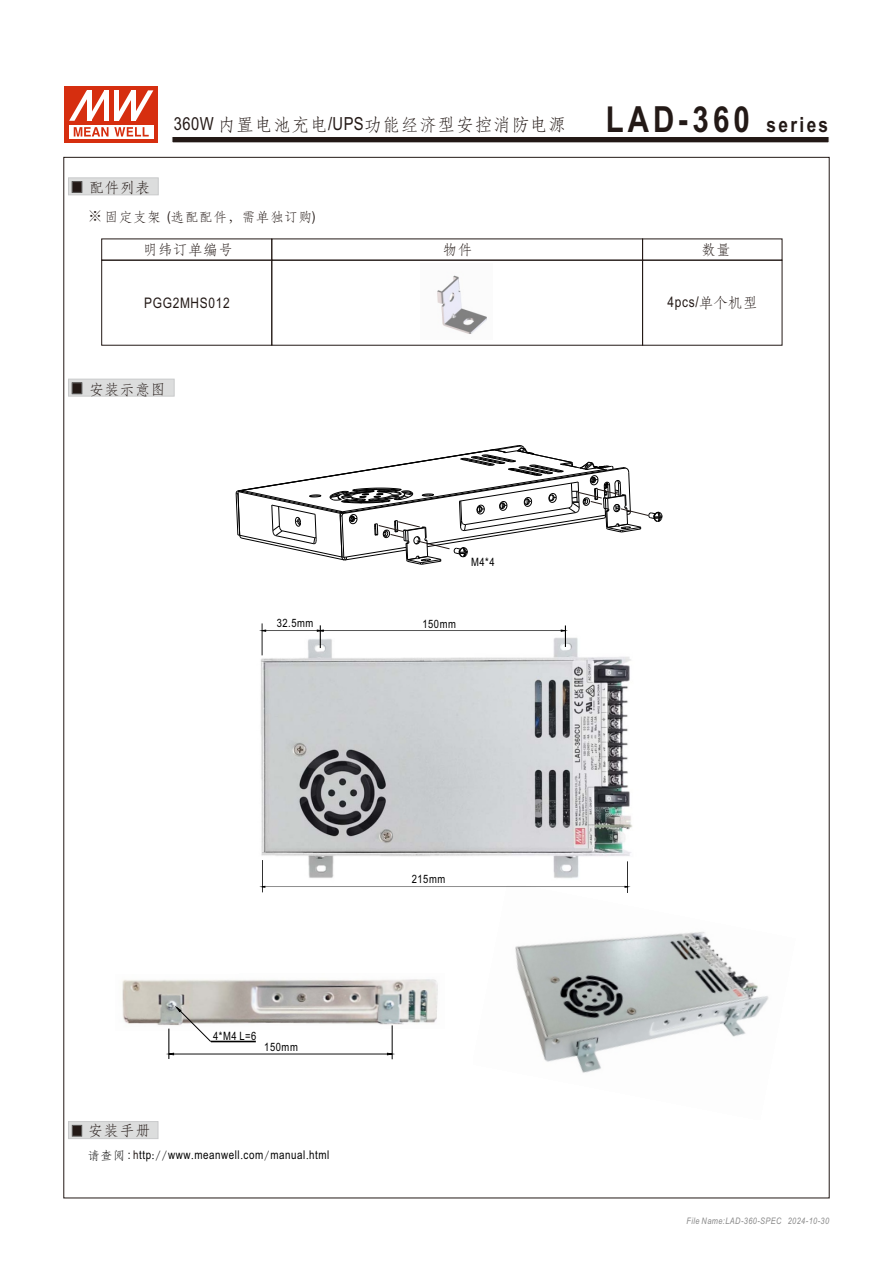
<style>
.page{position:relative;width:893px;height:1263px;background:#fff}
.page>*{position:absolute;margin:0;border:0;box-sizing:border-box;transform-origin:0 0}
.t1{font:18px "ST Fangsong";letter-spacing:.025em;color:#231916}
.t2{font:15px "ST Fangsong";letter-spacing:.025em;color:#231916}
.t3{font:14.55px "Arial Narrow";letter-spacing:.045em;color:#231916}
.t4{font:14.55px "ST Fangsong";letter-spacing:.05em;color:#231916}
.t5{font:13.5px "ST Fangsong";letter-spacing:.05em;color:#231916}
.t6{font:12px "Arial Narrow";letter-spacing:.045em;color:#000}
.t7{font:11.55px "Arial Narrow";letter-spacing:.045em;color:#000}
.t8{font:italic 9px "Arial Narrow";letter-spacing:.045em;color:#898989}
.s1{font-family:"Arial Narrow"}
.s2{font-family:"Arial Narrow";font-weight:700;font-size:36px}
.s3{font-family:"Arial Narrow";font-weight:700;font-size:21px}
.s4{font-family:"Inn Ming";font-weight:500}
.s5{font-family:"ST Fangsong"}
.s6{color:#231916}
</style>
<div class="page">
<svg style="left:172px;top:137px;width:657px;height:6px;background:#3b322f"></svg>
<div style="left:65px;top:87px;width:93px;height:56px;background:#d62e0f"></div>
<svg style="left:69px;top:125px;width:84px;height:13px"></svg>
<svg style="left:74px;top:127px;width:75px;height:9px"></svg>
<svg style="left:69px;top:90px;width:84px;height:31px"></svg>
<img style="left:515px;top:885px;width:254px;height:188px">
<img style="left:261px;top:631px;width:372px;height:247px">
<svg style="left:68px;top:379px;width:106px;height:17px;background:#cecfcf"></svg>
<svg style="left:236px;top:445px;width:427px;height:120px"></svg>
<svg style="left:68px;top:1121px;width:90px;height:18px;background:#cdcdcd"></svg>
<img style="left:122px;top:979px;width:316px;height:51px">
<hr style="left:392px;top:1025px;width:1px;height:34px;background:#000">
<hr style="left:174px;top:1054px;width:213px;height:1px;background:#000">
<hr style="left:265px;top:886px;width:360px;height:1px;background:#000">
<hr style="left:627px;top:861px;width:1px;height:32px;background:#000">
<svg style="left:176px;top:1007px;width:35px;height:35px"></svg>
<hr style="left:169px;top:1028px;width:1px;height:31px;background:#000">
<hr style="left:262px;top:860px;width:1px;height:32px;background:#000">
<hr style="left:266px;top:630px;width:295px;height:1px;background:#000">
<svg style="left:561px;top:625px;width:5px;height:22px"></svg>
<svg style="left:317px;top:625px;width:6px;height:23px"></svg>
<hr style="left:262px;top:623px;width:1px;height:32px;background:#000">
<hr style="left:211px;top:1041px;width:45px;height:1px;background:#000">
<svg style="left:68px;top:178px;width:91px;height:17px;background:#cccdcc"></svg>
<div style="left:272px;top:260px;width:371px;height:85px;border:1px solid #231916"></div>
<div style="left:642px;top:260px;width:140px;height:85px;border:1px solid #231916"></div>
<div style="left:102px;top:260px;width:170px;height:85px;border:1px solid #231916"></div>
<img style="left:437px;top:275px;width:50px;height:59px">
<h1 class="t1" style="left:174px;top:116px;width:656px"><span class="s1">360W</span> 内置电池充电<span class="s1">/UPS</span>功能经济型安控消防电源 <span class="s2">LAD-360</span> <span class="s3">series</span></h1>
<p class="t2" style="left:89px;top:180px;width:63px">配件列表</p>
<p class="t5" style="left:88px;top:210px;width:229px"><span class="s4">※</span> 固定支架 <span class="s1">(</span>选配配件，需单独订购<span class="s1">)</span></p>
<p class="t4" style="left:143px;top:243px;width:92px">明纬订单编号</p>
<p class="t3" style="left:144px;top:297px;width:87px">PGG2MHS012</p>
<p class="t2" style="left:89px;top:381px;width:78px">安装示意图</p>
<p class="t4" style="left:443px;top:243px;width:31px">物件</p>
<p class="t4" style="left:701px;top:243px;width:31px">数量</p>
<p class="t7" style="left:471px;top:557px;width:25px">M4*4</p>
<p class="t3" style="left:668px;top:296px;width:92px">4pcs/<span class="s5">单个机型</span></p>
<p class="t7" style="left:277px;top:619px;width:38px">32.5mm</p>
<p class="t7" style="left:422px;top:619px;width:35px">150mm</p>
<p class="t2" style="left:88px;top:1123px;width:64px">安装手册</p>
<p class="t7" style="left:213px;top:1031px;width:45px">4*M4 L=6</p>
<p class="t7" style="left:264px;top:1042px;width:35px">150mm</p>
<p class="t6" style="left:88px;top:1150px;width:243px"><span class="s5">请查阅</span> : <span class="s6">h</span>ttp<span class="s5">://</span>www<span class="s5">.</span>meanwell<span class="s5">.</span>com<span class="s5">/</span>manual<span class="s5">.</span>html</p>
<p class="t7" style="left:412px;top:875px;width:35px">215mm</p>
<p class="t8" style="left:686px;top:1217px;width:144px">File Name:LAD-360-SPEC 2024-10-30</p>
</div>
